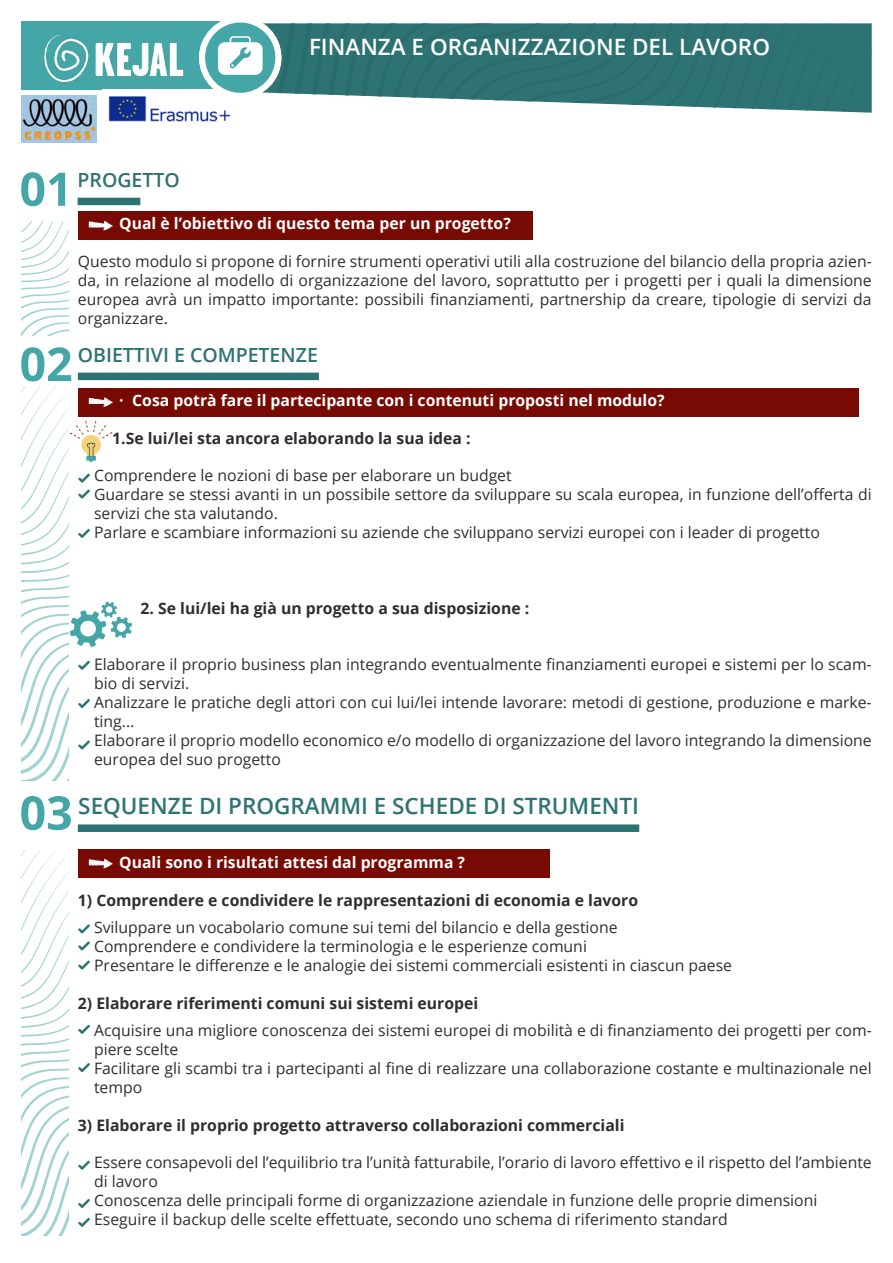
<style>
.page{position:relative;width:893px;height:1263px;background:#fff}
.page>*{position:absolute;margin:0;border:0;box-sizing:border-box;transform-origin:0 0}
.t1{font:600 22.5px "Open Sans";color:#2d7373}
.t2{font:600 22.5px "Open Sans";color:#fff}
.t3{font:600 19.5px "Open Sans";color:#2d7373}
.t4{font:15.75px/18.9px "Open Sans";color:#2e2e2e}
.t5{font:700 15.75px "Open Sans";color:#2e2e2e}
.t6{font:700 15.75px "Open Sans";color:#fff}
</style>
<div class="page">
<div style="left:21px;top:21px;width:199px;height:68px;background:#44a6a6"></div>
<div style="left:79px;top:388px;width:780px;height:29px;background:#770a03"></div>
<div style="left:79px;top:211px;width:454px;height:29px;background:#770a03"></div>
<svg style="left:21px;top:172px;width:44px;height:34px"></svg>
<div style="left:78px;top:198px;width:62px;height:7px;background:#2d7373"></div>
<div style="left:78px;top:373px;width:241px;height:7px;background:#2d7373"></div>
<svg style="left:21px;top:347px;width:50px;height:34px"></svg>
<svg style="left:21px;top:221px;width:47px;height:115px"></svg>
<svg style="left:88px;top:221px;width:25px;height:10px"></svg>
<img style="left:21px;top:96px;width:76px;height:47px">
<img style="left:108px;top:96px;width:123px;height:26px">
<img style="left:44px;top:34px;width:140px;height:49px">
<svg style="left:202px;top:20px;width:76px;height:76px"></svg>
<div style="left:199px;top:17px;width:82px;height:82px;border:6px solid #fff;border-radius:50%"></div>
<svg style="left:218px;top:23px;width:654px;height:90px;background:#4f8a8a"></svg>
<div style="left:79px;top:849px;width:471px;height:29px;background:#770a03"></div>
<div style="left:78px;top:824px;width:561px;height:8px;background:#2d7373"></div>
<svg style="left:21px;top:796px;width:50px;height:34px"></svg>
<svg style="left:78px;top:924px;width:12px;height:9px"></svg>
<svg style="left:78px;top:1025px;width:12px;height:9px"></svg>
<svg style="left:78px;top:941px;width:12px;height:9px"></svg>
<svg style="left:78px;top:1160px;width:12px;height:10px"></svg>
<svg style="left:78px;top:960px;width:12px;height:10px"></svg>
<svg style="left:78px;top:1063px;width:12px;height:9px"></svg>
<svg style="left:78px;top:1199px;width:12px;height:9px"></svg>
<svg style="left:78px;top:1218px;width:12px;height:9px"></svg>
<svg style="left:21px;top:850px;width:47px;height:385px"></svg>
<svg style="left:88px;top:859px;width:25px;height:10px"></svg>
<svg style="left:21px;top:387px;width:111px;height:393px"></svg>
<p class="t3" style="left:78px;top:167px;width:104px">PROGETTO</p>
<h1 class="t2" style="left:309px;top:32px;width:463px">FINANZA E ORGANIZZAZIONE DEL LAVORO</h1>
<p class="t6" style="left:119px;top:213px;width:393px">Qual è l’obiettivo di questo tema per un progetto?</p>
<p class="t4" style="left:78px;top:252px;width:795px;text-align:justify">Questo modulo si propone di fornire strumenti operativi utili alla costruzione del bilancio della propria azien&shy;da, in relazione al modello di organizzazione del lavoro, soprattutto per i progetti per i quali la dimensione europea avrà un impatto importante: possibili finanziamenti, partnership da creare, tipologie di servizi da organizzare.</p>
<p class="t3" style="left:78px;top:342px;width:242px">OBIETTIVI E COMPETENZE</p>
<p class="t6" style="left:119px;top:389px;width:547px">· Cosa potrà fare il partecipante con i contenuti proposti nel modulo?</p>
<p class="t5" style="left:112px;top:427px;width:360px">1.Se lui/lei sta ancora elaborando la sua idea :</p>
<p class="t4" style="left:94px;top:466px;width:779px">Comprendere le nozioni di base per elaborare un budget<br>Guardare se stessi avanti in un possibile settore da sviluppare su scala europea, in funzione dell’offerta di servizi che sta valutando.<br>Parlare e scambiare informazioni su aziende che sviluppano servizi europei con i leader di progetto</p>
<p class="t5" style="left:141px;top:597px;width:390px">2. Se lui/lei ha già un progetto a sua disposizione :</p>
<p class="t4" style="left:94px;top:655px;width:779px">Elaborare il proprio business plan integrando eventualmente finanziamenti europei e sistemi per lo scam&shy;bio di servizi.<br>Analizzare le pratiche degli attori con cui lui/lei intende lavorare: metodi di gestione, produzione e marke&shy;ting...<br>Elaborare il proprio modello economico e/o modello di organizzazione del lavoro integrando la dimensione europea del suo progetto</p>
<h1 class="t1" style="left:78px;top:791px;width:562px">SEQUENZE DI PROGRAMMI E SCHEDE DI STRUMENTI</h1>
<p class="t6" style="left:119px;top:851px;width:347px">Quali sono i risultati attesi dal programma ?</p>
<p class="t5" style="left:78px;top:889px;width:562px">1) Comprendere e condividere le rappresentazioni di economia e lavoro</p>
<p class="t4" style="left:94px;top:917px;width:639px">Sviluppare un vocabolario comune sui temi del bilancio e della gestione<br>Comprendere e condividere la terminologia e le esperienze comuni<br>Presentare le differenze e le analogie dei sistemi commerciali esistenti in ciascun paese</p>
<p class="t5" style="left:78px;top:992px;width:402px">2) Elaborare riferimenti comuni sui sistemi europei</p>
<p class="t4" style="left:94px;top:1020px;width:779px">Acquisire una migliore conoscenza dei sistemi europei di mobilità e di finanziamento dei progetti per com&shy;piere scelte<br>Facilitare gli scambi tra i partecipanti al fine di realizzare una collaborazione costante e multinazionale nel tempo</p>
<p class="t5" style="left:78px;top:1114px;width:548px">3) Elaborare il proprio progetto attraverso collaborazioni commerciali</p>
<p class="t4" style="left:94px;top:1153px;width:779px">Essere consapevoli del l’equilibrio tra l’unità fatturabile, l’orario di lavoro effettivo e il rispetto del l’ambiente di lavoro<br>Conoscenza delle principali forme di organizzazione aziendale in funzione delle proprie dimensioni Eseguire il backup delle scelte effettuate, secondo uno schema di riferimento standard</p>
</div>
